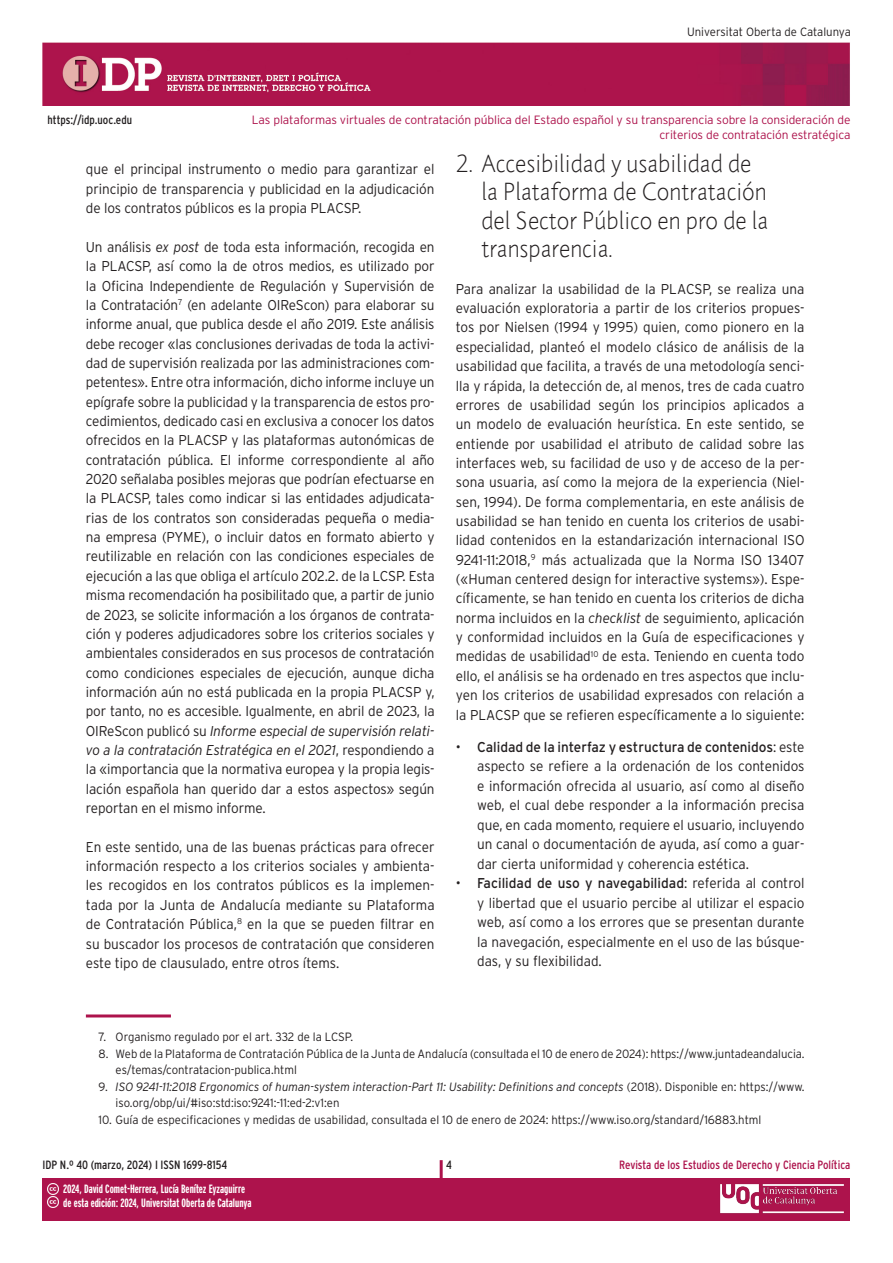
<style>
.page{position:relative;width:893px;height:1263px;background:#fff}
.page>*{position:absolute;margin:0;border:0;box-sizing:border-box;transform-origin:0 0}
._03_apartat_1{font:24px/28.5px "Pragma ND Light";color:#231f20;scale:.95 1}
._02_texto_base{font:300 14.25px/19.4px "Interstate";letter-spacing:-.005em;color:#231f20;text-align:justify;scale:.95 1}
.boliches{font:300 14.25px/19.5px "Interstate";color:#231f20;text-align:justify;scale:.95 1}
.notes{font:300 12px "Interstate";color:#231f20;scale:.95 1}
.notes-2{font:italic 300 12px/16.5px "Interstate";color:#231f20;scale:.95 1}
.notes-3{font:300 12px/16.5px "Interstate";color:#231f20;scale:.94 1}
.t1{font:300 12px/14.4px "Interstate";letter-spacing:-.01em;color:#ad134c;text-align:right}
.t2{font:700 extra-condensed 12px/14.4px "Interstate";color:#fff}
.t3{font:condensed 12px "Interstate";color:#231f20}
.t4{font:condensed 12px "Interstate";color:#ad134c}
.s1{font-style:italic}
.s2{font-weight:400}
.s3{font-style:normal}
</style>
<div class="page">
<img style="left:43px;top:43px;width:807px;height:63px">
<div style="left:43px;top:1178px;width:807px;height:42px;background:#ad134c"></div>
<hr style="left:440px;top:1160px;width:3px;height:44px;background:#ad134c">
<img style="left:720px;top:1184px;width:124px;height:30px">
<svg style="left:47px;top:1183px;width:11px;height:25px"></svg>
<hr style="left:86px;top:1014px;width:85px;height:3px;background:#ad134c">
<p class="notes" style="left:687px;top:25px;width:174px">Universitat Oberta de Catalunya</p>
<p class="t3" style="left:48px;top:113px;width:86px">https://idp.uoc.edu</p>
<p class="t1" style="left:252px;top:113px;width:600px">Las plataformas virtuales de contratación pública del Estado español y su transparencia sobre la consideración de criterios de contratación estratégica</p>
<p class="_02_texto_base" style="left:86px;top:159px;width:369px">que el principal instrumento o medio para garantizar el principio de transparencia y publicidad en la adjudicación de los contratos públicos es la propia PLACSP.</p>
<p class="_02_texto_base" style="left:86px;top:237px;width:369px">Un análisis <span class="s1">ex post</span> de toda esta información, recogida en la PLACSP, así como la de otros medios, es utilizado por la Oficina Independiente de Regulación y Supervisión de la Contratación<sup>7</sup> (en adelante OIReScon) para elaborar su informe anual, que publica desde el año 2019. Este análisis debe recoger «las conclusiones derivadas de toda la activi&shy;dad de supervisión realizada por las administraciones com&shy;petentes». Entre otra información, dicho informe incluye un epígrafe sobre la publicidad y la transparencia de estos pro&shy;cedimientos, dedicado casi en exclusiva a conocer los datos ofrecidos en la PLACSP y las plataformas autonómicas de contratación pública. El informe correspondiente al año 2020 señalaba posibles mejoras que podrían efectuarse en la PLACSP, tales como indicar si las entidades adjudicata&shy;rias de los contratos son consideradas pequeña o media&shy;na empresa (PYME), o incluir datos en formato abierto y reutilizable en relación con las condiciones especiales de ejecución a las que obliga el artículo 202.2. de la LCSP. Esta misma recomendación ha posibilitado que, a partir de junio de 2023, se solicite información a los órganos de contrata&shy;ción y poderes adjudicadores sobre los criterios sociales y ambientales considerados en sus procesos de contratación como condiciones especiales de ejecución, aunque dicha información aún no está publicada en la propia PLACSP y, por tanto, no es accesible. Igualmente, en abril de 2023, la OIReScon publicó su <span class="s1">Informe especial de supervisión relati&shy;vo a la contratación Estratégica en el 2021</span>, respondiendo a la «importancia que la normativa europea y la propia legis&shy;lación española han querido dar a estos aspectos» según reportan en el mismo informe.</p>
<p class="_02_texto_base" style="left:86px;top:837px;width:369px">En este sentido, una de las buenas prácticas para ofrecer información respecto a los criterios sociales y ambienta&shy;les recogidos en los contratos públicos es la implemen&shy;tada por la Junta de Andalucía mediante su Plataforma de Contratación Pública,<sup>8</sup> en la que se pueden filtrar en su buscador los procesos de contratación que consideren este tipo de clausulado, entre otros ítems.</p>
<h2 class="_03_apartat_1" style="left:481px;top:149px;width:304px;text-indent:-26px">2. Accesibilidad y usabilidad de la Plataforma de Contratación del Sector Público en pro de la transparencia.</h2>
<p class="_02_texto_base" style="left:456px;top:279px;width:369px">Para analizar la usabilidad de la PLACSP, se realiza una evaluación exploratoria a partir de los criterios propues&shy;tos por Nielsen (1994 y 1995) quien, como pionero en la especialidad, planteó el modelo clásico de análisis de la usabilidad que facilita, a través de una metodología senci&shy;lla y rápida, la detección de, al menos, tres de cada cuatro errores de usabilidad según los principios aplicados a un modelo de evaluación heurística. En este sentido, se entiende por usabilidad el atributo de calidad sobre las interfaces web, su facilidad de uso y de acceso de la per&shy;sona usuaria, así como la mejora de la experiencia (Niel&shy;sen, 1994). De forma complementaria, en este análisis de usabilidad se han tenido en cuenta los criterios de usabi&shy;lidad contenidos en la estandarización internacional ISO 9241-11:2018,<sup>9</sup> más actualizada que la Norma ISO 13407 («Human centered design for interactive systems»). Espe&shy;cíficamente, se han tenido en cuenta los criterios de dicha norma incluidos en la <span class="s1">checklist</span> de seguimiento, aplicación y conformidad incluidos en la Guía de especificaciones y medidas de usabilidad<sup>10</sup> de esta. Teniendo en cuenta todo ello, el análisis se ha ordenado en tres aspectos que inclu&shy;yen los criterios de usabilidad expresados con relación a la PLACSP que se refieren específicamente a lo siguiente:</p>
<h2 class="boliches" style="left:477px;top:737px;width:346px;text-indent:-21px">• <span class="s2">Calidad de la interfaz y estructura de contenidos</span>: este aspecto se refiere a la ordenación de los contenidos e información ofrecida al usuario, así como al diseño web, el cual debe responder a la información precisa que, en cada momento, requiere el usuario, incluyendo un canal o documentación de ayuda, así como a guar&shy;dar cierta uniformidad y coherencia estética.</h2>
<h2 class="boliches" style="left:477px;top:873px;width:346px;text-indent:-21px">• <span class="s2">Facilidad de uso y navegabilidad</span>: referida al control y libertad que el usuario percibe al utilizar el espacio web, así como a los errores que se presentan durante la navegación, especialmente en el uso de las búsque&shy;das, y su flexibilidad.</h2>
<p class="notes" style="left:99px;top:1030px;width:270px">7. Organismo regulado por el art. 332 de la LCSP.</p>
<p class="notes-3" style="left:116px;top:1045px;width:734px;text-indent:-17px">8. Web de la Plataforma de Contratación Pública de la Junta de Andalucía (consultada el 10 de enero de 2024): https://www.juntadeandalucia. es/temas/contratacion-publica.html</p>
<p class="notes-2" style="left:116px;top:1078px;width:727px;text-indent:-17px"><span class="s3">9.</span> ISO 9241-11:2018 Ergonomics of human-system interaction-Part 11: Usability: Definitions and concepts <span class="s3">(2018). Disponible en: https://www. iso.org/obp/ui/#iso:std:iso:9241:-11:ed-2:v1:en</span></p>
<p class="notes" style="left:99px;top:1112px;width:699px">10. Guía de especificaciones y medidas de usabilidad, consultada el 10 de enero de 2024: https://www.iso.org/standard/16883.html</p>
<p class="t3" style="left:43px;top:1158px;width:186px">IDP N.º 40 (marzo, 2024) I ISSN 1699-8154</p>
<p class="t3" style="left:446px;top:1158px;width:7px">4</p>
<p class="t4" style="left:619px;top:1158px;width:233px">Revista de los Estudios de Derecho y Ciencia Política</p>
<p class="t2" style="left:63px;top:1181px;width:190px">2024, David Comet-Herrera, Lucía Benítez Eyzaguirre de esta edición: 2024, Universitat Oberta de Catalunya</p>
</div>
